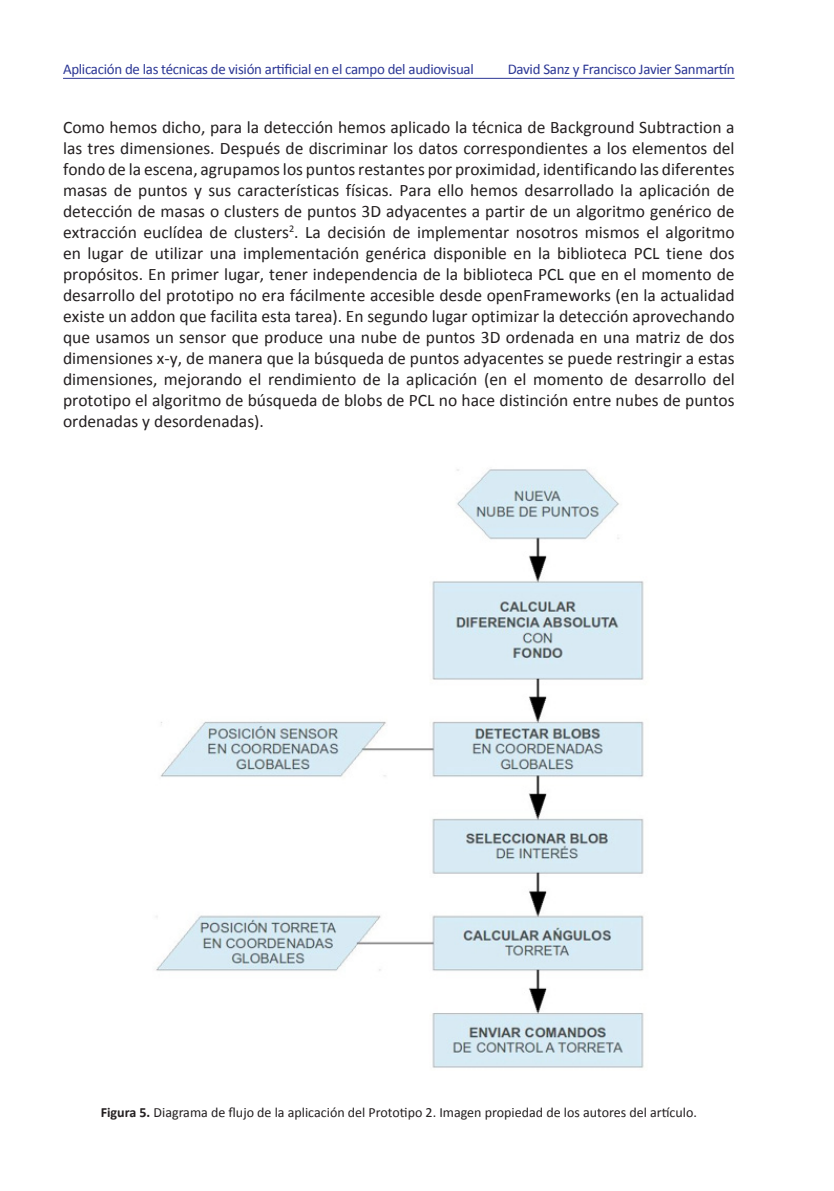
<style>
.page{position:relative;width:834px;height:1191px;background:#fff}
.page>*{position:absolute;margin:0;border:0;box-sizing:border-box;transform-origin:0 0}
.t1{font:17.5px/21px "Calibri";color:#231f20;text-align:justify}
.t2{font:14.88px "Calibri";letter-spacing:-.02em;color:#2c3795}
.t3{font:14px "Calibri";color:#231f20}
.s1{font-weight:700}
</style>
<div class="page">
<hr style="left:63px;top:78px;width:671px;height:1px;background:#2c3795">
<img style="left:156px;top:469px;width:488px;height:599px">
<p class="t2" style="left:63px;top:60px;width:412px">Aplicación de las técnicas de visión artificial en el campo del audiovisual</p>
<p class="t2" style="left:507px;top:60px;width:228px">David Sanz y Francisco Javier Sanmartín</p>
<p class="t1" style="left:63px;top:116px;width:673px">Como hemos dicho, para la detección hemos aplicado la técnica de Background Subtraction a las tres dimensiones. Después de discriminar los datos correspondientes a los elementos del fondo de la escena, agrupamos los puntos restantes por proximidad, identificando las diferentes masas de puntos y sus características físicas. Para ello hemos desarrollado la aplicación de detección de masas o clusters de puntos 3D adyacentes a partir de un algoritmo genérico de extracción euclídea de clusters<sup>2</sup>. La decisión de implementar nosotros mismos el algoritmo en lugar de utilizar una implementación genérica disponible en la biblioteca PCL tiene dos propósitos. En primer lugar, tener independencia de la biblioteca PCL que en el momento de desarrollo del prototipo no era fácilmente accesible desde openFrameworks (en la actualidad existe un addon que facilita esta tarea). En segundo lugar optimizar la detección aprovechando que usamos un sensor que produce una nube de puntos 3D ordenada en una matriz de dos dimensiones x-y, de manera que la búsqueda de puntos adyacentes se puede restringir a estas dimensiones, mejorando el rendimiento de la aplicación (en el momento de desarrollo del prototipo el algoritmo de búsqueda de blobs de PCL no hace distinción entre nubes de puntos ordenadas y desordenadas).</p>
<p class="t3" style="left:101px;top:1103px;width:597px"><span class="s1">Figura 5.</span> Diagrama de flujo de la aplicación del Prototipo 2. Imagen propiedad de los autores del artículo.</p>
</div>
